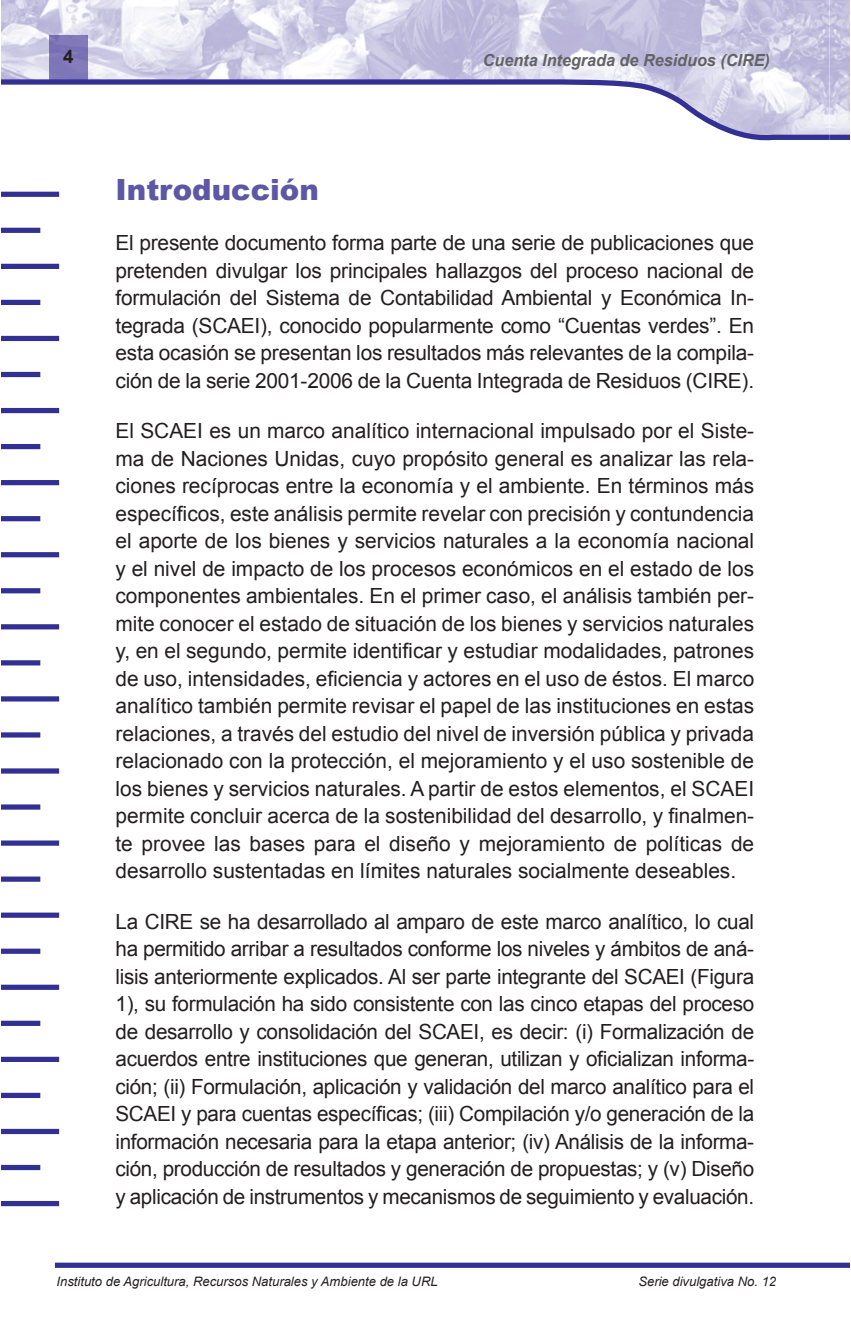
<style>
.page{position:relative;width:851px;height:1337px;background:#fff}
.page>*{position:absolute;margin:0;border:0;box-sizing:border-box;transform-origin:0 0}
.t1{font:900 29.25px "Arial";color:#5d57a5}
.t2{font:20.93px/27.4px "Arial";letter-spacing:-.01em;color:#231f20;text-align:justify}
.t3{font:700 18.68px "Arial";color:#231f20}
.t4{font:italic 700 16.65px "Arial";color:#636366}
.t5{font:italic 13.05px "Arial";color:#231f20}
</style>
<div class="page">
<img style="left:1px;top:0;width:848px;height:77px">
<div style="left:1px;top:192px;width:58px;height:5px;background:#323092"></div>
<div style="left:1px;top:264px;width:58px;height:5px;background:#323092"></div>
<div style="left:1px;top:336px;width:58px;height:5px;background:#323092"></div>
<div style="left:1px;top:408px;width:58px;height:5px;background:#323092"></div>
<div style="left:1px;top:480px;width:58px;height:5px;background:#323092"></div>
<div style="left:1px;top:552px;width:58px;height:5px;background:#323092"></div>
<div style="left:1px;top:624px;width:58px;height:5px;background:#323092"></div>
<div style="left:1px;top:696px;width:58px;height:5px;background:#323092"></div>
<div style="left:1px;top:768px;width:58px;height:5px;background:#323092"></div>
<div style="left:1px;top:840px;width:58px;height:5px;background:#323092"></div>
<div style="left:1px;top:912px;width:58px;height:5px;background:#323092"></div>
<div style="left:1px;top:984px;width:58px;height:6px;background:#323092"></div>
<div style="left:1px;top:1056px;width:58px;height:6px;background:#323092"></div>
<div style="left:1px;top:1128px;width:58px;height:6px;background:#323092"></div>
<div style="left:1px;top:1201px;width:58px;height:5px;background:#323092"></div>
<div style="left:1px;top:228px;width:39px;height:5px;background:#323092"></div>
<div style="left:1px;top:300px;width:39px;height:5px;background:#323092"></div>
<div style="left:1px;top:372px;width:39px;height:5px;background:#323092"></div>
<div style="left:1px;top:444px;width:39px;height:5px;background:#323092"></div>
<div style="left:1px;top:516px;width:39px;height:5px;background:#323092"></div>
<div style="left:1px;top:588px;width:39px;height:5px;background:#323092"></div>
<div style="left:1px;top:660px;width:39px;height:5px;background:#323092"></div>
<div style="left:1px;top:732px;width:39px;height:5px;background:#323092"></div>
<div style="left:1px;top:804px;width:39px;height:5px;background:#323092"></div>
<div style="left:1px;top:876px;width:39px;height:5px;background:#323092"></div>
<div style="left:1px;top:948px;width:39px;height:5px;background:#323092"></div>
<div style="left:1px;top:1020px;width:39px;height:6px;background:#323092"></div>
<div style="left:1px;top:1092px;width:39px;height:6px;background:#323092"></div>
<div style="left:1px;top:1164px;width:39px;height:6px;background:#323092"></div>
<div style="left:55px;top:1262px;width:794px;height:5px;background:#323092"></div>
<div style="left:50px;top:35px;width:38px;height:42px;background:#7e76b7"></div>
<svg style="left:1px;top:77px;width:823px;height:64px"></svg>
<svg style="left:824px;top:77px;width:25px;height:63px;background:#c9c7e1"></svg>
<p class="t3" style="left:63px;top:46px;width:12px">4</p>
<p class="t4" style="left:483px;top:51px;width:288px">Cuenta Integrada de Residuos (CIRE)</p>
<p class="t1" style="left:115px;top:167px;width:205px">Introducción</p>
<p class="t2" style="left:115px;top:229px;width:640px">El presente documento forma parte de una serie de publicaciones que pretenden divulgar los principales hallazgos del proceso nacional de formulación del Sistema de Contabilidad Ambiental y Económica In&shy;tegrada (SCAEI), conocido popularmente como “Cuentas verdes”. En esta ocasión se presentan los resultados más relevantes de la compila&shy;ción de la serie 2001-2006 de la Cuenta Integrada de Residuos (CIRE).</p>
<p class="t2" style="left:115px;top:417px;width:640px">El SCAEI es un marco analítico internacional impulsado por el Siste&shy;ma de Naciones Unidas, cuyo propósito general es analizar las rela&shy;ciones recíprocas entre la economía y el ambiente. En términos más específicos, este análisis permite revelar con precisión y contundencia el aporte de los bienes y servicios naturales a la economía nacional y el nivel de impacto de los procesos económicos en el estado de los componentes ambientales. En el primer caso, el análisis también per&shy;mite conocer el estado de situación de los bienes y servicios naturales y, en el segundo, permite identificar y estudiar modalidades, patrones de uso, intensidades, eficiencia y actores en el uso de éstos. El marco analítico también permite revisar el papel de las instituciones en estas relaciones, a través del estudio del nivel de inversión pública y privada relacionado con la protección, el mejoramiento y el uso sostenible de los bienes y servicios naturales. A partir de estos elementos, el SCAEI permite concluir acerca de la sostenibilidad del desarrollo, y finalmen&shy;te provee las bases para el diseño y mejoramiento de políticas de desarrollo sustentadas en límites naturales socialmente deseables.</p>
<p class="t2" style="left:115px;top:907px;width:640px">La CIRE se ha desarrollado al amparo de este marco analítico, lo cual ha permitido arribar a resultados conforme los niveles y ámbitos de aná&shy;lisis anteriormente explicados. Al ser parte integrante del SCAEI (Figura 1), su formulación ha sido consistente con las cinco etapas del proceso de desarrollo y consolidación del SCAEI, es decir: (i) Formalización de acuerdos entre instituciones que generan, utilizan y oficializan informa&shy;ción; (ii) Formulación, aplicación y validación del marco analítico para el SCAEI y para cuentas específicas; (iii) Compilación y/o generación de la información necesaria para la etapa anterior; (iv) Análisis de la informa&shy;ción, producción de resultados y generación de propuestas; y (v) Diseño y aplicación de instrumentos y mecanismos de seguimiento y evaluación.</p>
<p class="t5" style="left:56px;top:1274px;width:382px">Instituto de Agricultura, Recursos Naturales y Ambiente de la URL</p>
<p class="t5" style="left:638px;top:1274px;width:139px">Serie divulgativa No. 12</p>
</div>
